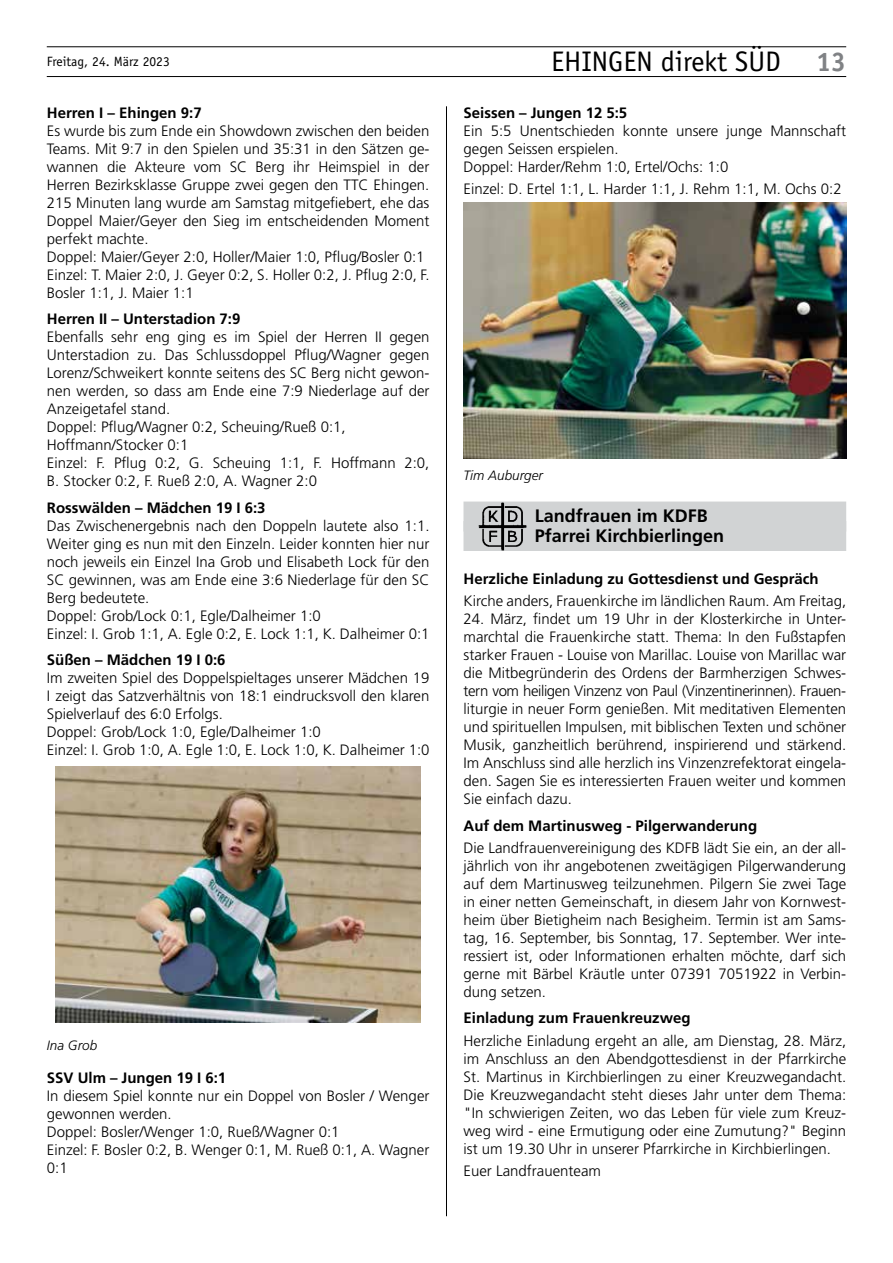
<style>
.page{position:relative;width:893px;height:1263px;background:#fff}
.page>*{position:absolute;margin:0;border:0;box-sizing:border-box;transform-origin:0 0}
.t1{font:28.35px "Officina Sans";color:#000}
.t2{font:700 18px/19.5px "Frutiger";color:#000}
.t3{font:300 15px/18px "Frutiger";color:#000}
.t4{font:700 15px "Frutiger";color:#000}
.t5{font:13.5px "Officina Sans";color:#000}
.t6{font:italic 300 13.5px "Frutiger";color:#000}
.s1{font-weight:700;font-size:27px;color:#808285}
</style>
<div class="page">
<hr style="left:446px;top:106px;width:1px;height:1110px;background:#000">
<hr style="left:47px;top:76px;width:799px;height:1px;background:#000">
<hr style="left:47px;top:47px;width:799px;height:1px;background:#000">
<img style="left:56px;top:766px;width:365px;height:256px">
<img style="left:463px;top:203px;width:383px;height:255px">
<div style="left:463px;top:501px;width:383px;height:30px;background:#d1d3d4"></div>
<div style="left:463px;top:521px;width:383px;height:30px;background:#d1d3d4"></div>
<img style="left:478px;top:502px;width:48px;height:49px">
<p class="t5" style="left:47px;top:53px;width:124px">Freitag, 24. März 2023</p>
<h1 class="t1" style="left:551px;top:45px;width:297px">EHINGEN direkt SÜD <span class="s1">13</span></h1>
<p class="t4" style="left:47px;top:104px;width:156px">Herren I – Ehingen 9:7</p>
<p class="t3" style="left:47px;top:122px;width:384px">Es wurde bis zum Ende ein Showdown zwischen den beiden Teams. Mit 9:7 in den Spielen und 35:31 in den Sätzen ge&shy;wannen die Akteure vom SC Berg ihr Heimspiel in der Herren Bezirksklasse Gruppe zwei gegen den TTC Ehingen.<br>215 Minuten lang wurde am Samstag mitgefiebert, ehe das Doppel Maier/Geyer den Sieg im entscheidenden Moment perfekt machte.<br>Doppel: Maier/Geyer 2:0, Holler/Maier 1:0, Pflug/Bosler 0:1<br>Einzel: T. Maier 2:0, J. Geyer 0:2, S. Holler 0:2, J. Pflug 2:0, F.<br>Bosler 1:1, J. Maier 1:1</p>
<p class="t4" style="left:47px;top:310px;width:195px">Herren II – Unterstadion 7:9</p>
<p class="t3" style="left:47px;top:328px;width:384px">Ebenfalls sehr eng ging es im Spiel der Herren II gegen Unterstadion zu. Das Schlussdoppel Pflug/Wagner gegen Lorenz/Schweikert konnte seitens des SC Berg nicht gewon&shy;nen werden, so dass am Ende eine 7:9 Niederlage auf der Anzeigetafel stand.<br>Doppel: Pflug/Wagner 0:2, Scheuing/Rueß 0:1, Hoffmann/Stocker 0:1<br>Einzel: F. Pflug 0:2, G. Scheuing 1:1, F. Hoffmann 2:0, B. Stocker 0:2, F. Rueß 2:0, A. Wagner 2:0</p>
<p class="t4" style="left:47px;top:499px;width:220px">Rosswälden – Mädchen 19 I 6:3</p>
<p class="t3" style="left:47px;top:517px;width:384px">Das Zwischenergebnis nach den Doppeln lautete also 1:1.<br>Weiter ging es nun mit den Einzeln. Leider konnten hier nur noch jeweils ein Einzel Ina Grob und Elisabeth Lock für den SC gewinnen, was am Ende eine 3:6 Niederlage für den SC Berg bedeutete.<br>Doppel: Grob/Lock 0:1, Egle/Dalheimer 1:0<br>Einzel: I. Grob 1:1, A. Egle 0:2, E. Lock 1:1, K. Dalheimer 0:1</p>
<p class="t4" style="left:47px;top:651px;width:180px">Süßen – Mädchen 19 I 0:6</p>
<p class="t3" style="left:47px;top:669px;width:384px">Im zweiten Spiel des Doppelspieltages unserer Mädchen 19<br>I zeigt das Satzverhältnis von 18:1 eindrucksvoll den klaren Spielverlauf des 6:0 Erfolgs.<br>Doppel: Grob/Lock 1:0, Egle/Dalheimer 1:0<br>Einzel: I. Grob 1:0, A. Egle 1:0, E. Lock 1:0, K. Dalheimer 1:0</p>
<p class="t4" style="left:463px;top:104px;width:165px">Seissen – Jungen 12 5:5</p>
<p class="t3" style="left:463px;top:122px;width:384px">Ein 5:5 Unentschieden konnte unsere junge Mannschaft gegen Seissen erspielen.<br>Doppel: Harder/Rehm 1:0, Ertel/Ochs: 1:0</p>
<p class="t3" style="left:463px;top:180px;width:380px">Einzel: D. Ertel 1:1, L. Harder 1:1, J. Rehm 1:1, M. Ochs 0:2</p>
<p class="t6" style="left:463px;top:467px;width:81px">Tim Auburger</p>
<p class="t2" style="left:535px;top:506px;width:191px">Landfrauen im KDFB<br>Pfarrei Kirchbierlingen</p>
<p class="t4" style="left:463px;top:570px;width:357px">Herzliche Einladung zu Gottesdienst und Gespräch</p>
<p class="t3" style="left:463px;top:592px;width:384px">Kirche anders, Frauenkirche im ländlichen Raum. Am Freitag,</p>
<p class="t3" style="left:463px;top:610px;width:384px;text-align:justify">24. März, findet um 19 Uhr in der Klosterkirche in Unter&shy;marchtal die Frauenkirche statt. Thema: In den Fußstapfen starker Frauen - Louise von Marillac. Louise von Marillac war die Mitbegründerin des Ordens der Barmherzigen Schwes&shy;tern vom heiligen Vinzenz von Paul (Vinzentinerinnen). Frauen&shy;liturgie in neuer Form genießen. Mit meditativen Elementen und spirituellen Impulsen, mit biblischen Texten und schöner Musik, ganzheitlich berührend, inspirierend und stärkend.<br>Im Anschluss sind alle herzlich ins Vinzenzrefektorat eingela&shy;den. Sagen Sie es interessierten Frauen weiter und kommen Sie einfach dazu.</p>
<p class="t4" style="left:463px;top:817px;width:295px">Auf dem Martinusweg - Pilgerwanderung</p>
<p class="t3" style="left:463px;top:839px;width:384px;text-align:justify">Die Landfrauenvereinigung des KDFB lädt Sie ein, an der all&shy;jährlich von ihr angebotenen zweitägigen Pilgerwanderung auf dem Martinusweg teilzunehmen. Pilgern Sie zwei Tage in einer netten Gemeinschaft, in diesem Jahr von Kornwest&shy;heim über Bietigheim nach Besigheim. Termin ist am Sams&shy;tag, 16. September, bis Sonntag, 17. September. Wer inte&shy;ressiert ist, oder Informationen erhalten möchte, darf sich gerne mit Bärbel Kräutle unter 07391 7051922 in Verbin&shy;dung setzen.</p>
<p class="t4" style="left:463px;top:1009px;width:229px">Einladung zum Frauenkreuzweg</p>
<p class="t3" style="left:463px;top:1032px;width:384px;text-align:justify">Herzliche Einladung ergeht an alle, am Dienstag, 28. März, im Anschluss an den Abendgottesdienst in der Pfarrkirche St. Martinus in Kirchbierlingen zu einer Kreuzwegandacht.<br>Die Kreuzwegandacht steht dieses Jahr unter dem Thema: "In schwierigen Zeiten, wo das Leben für viele zum Kreuz&shy;weg wird - eine Ermutigung oder eine Zumutung?" Beginn ist um 19.30 Uhr in unserer Pfarrkirche in Kirchbierlingen.</p>
<p class="t3" style="left:463px;top:1162px;width:139px">Euer Landfrauenteam</p>
<p class="t6" style="left:47px;top:1038px;width:52px">Ina Grob</p>
<p class="t4" style="left:47px;top:1069px;width:181px">SSV Ulm – Jungen 19 I 6:1</p>
<p class="t3" style="left:47px;top:1087px;width:384px">In diesem Spiel konnte nur ein Doppel von Bosler / Wenger gewonnen werden.<br>Doppel: Bosler/Wenger 1:0, Rueß/Wagner 0:1<br>Einzel: F. Bosler 0:2, B. Wenger 0:1, M. Rueß 0:1, A. Wagner 0:1</p>
</div>
